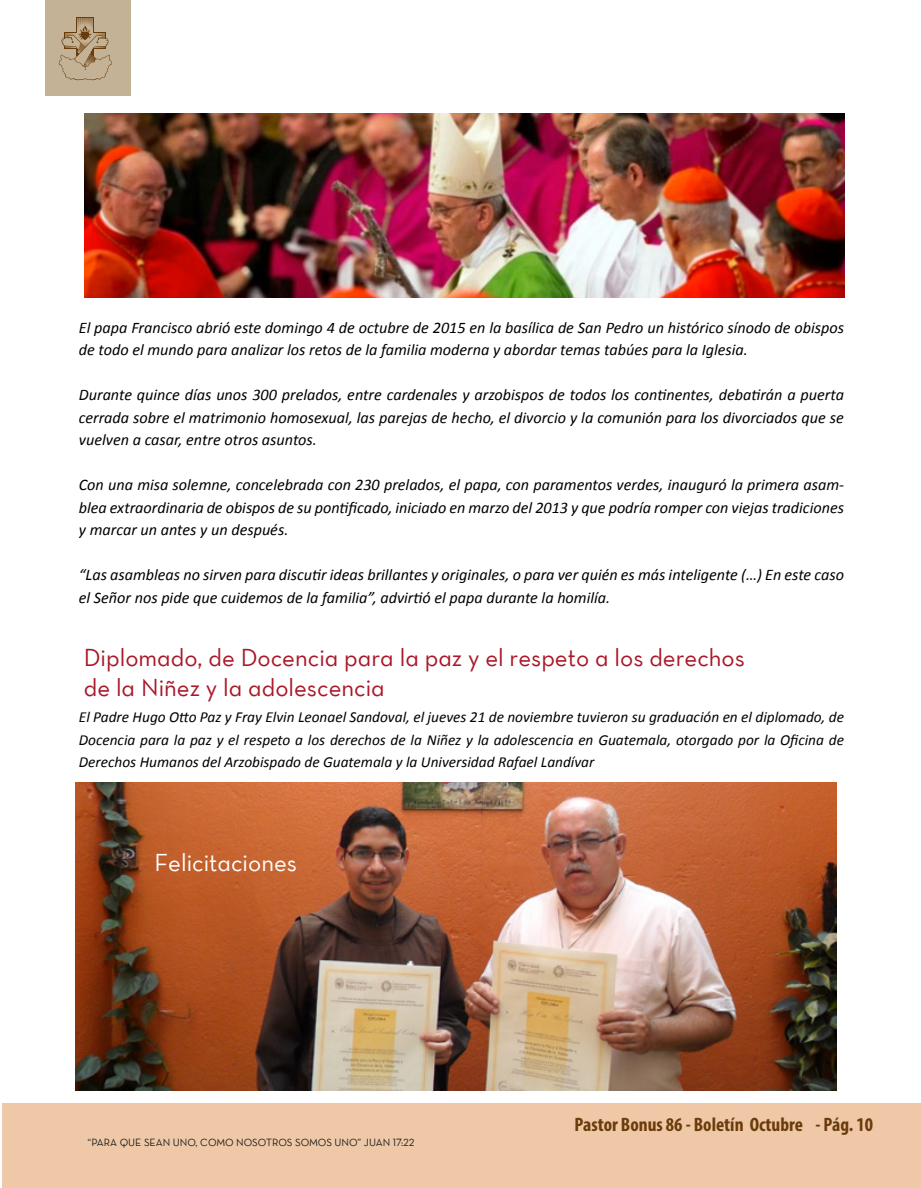
<style>
.page{position:relative;width:921px;height:1188px;background:#fff}
.page>*{position:absolute;margin:0;border:0;box-sizing:border-box;transform-origin:0 0}
.t1{font:24.9px/29.8px "Neutra Text Book Alt";color:#a91728}
.t2{font:24.9px "Neutra Text Book Alt";color:#fff}
.t3{font:700 condensed 19.5px "Myriad Pro";color:#6a3c0a}
.t4{font:italic 16.2px/22.5px "Calibri";color:#000}
.t5{font:italic 15.3px/22.5px "Calibri";color:#000;text-align:justify}
.t6{font:10.65px "Neutra Text Book Alt";color:#1d1d1b}
</style>
<div class="page">
<div style="left:2px;top:1104px;width:918px;height:84px;background:#efc8a8"></div>
<div style="left:45px;top:1px;width:85px;height:95px;background:#c3b296"></div>
<svg style="left:58px;top:18px;width:54px;height:63px"></svg>
<img style="left:85px;top:114px;width:758px;height:183px">
<img style="left:76px;top:783px;width:760px;height:307px">
<p class="t4" style="left:79px;top:315px;width:766px">El papa Francisco abrió este domingo 4 de octubre de 2015 en la basílica de San Pedro un histórico sínodo de obispos de todo el mundo para analizar los retos de la familia moderna y abordar temas tabúes para la Iglesia.</p>
<p class="t4" style="left:79px;top:383px;width:766px;text-align:justify">Durante quince días unos 300 prelados, entre cardenales y arzobispos de todos los continentes, debatirán a puerta cerrada sobre el matrimonio homosexual, las parejas de hecho, el divorcio y la comunión para los divorciados que se vuelven a casar, entre otros asuntos.</p>
<p class="t4" style="left:79px;top:473px;width:766px;text-align:justify">Con una misa solemne, concelebrada con 230 prelados, el papa, con paramentos verdes, inauguró la primera asam&shy;blea extraordinaria de obispos de su pontificado, iniciado en marzo del 2013 y que podría romper con viejas tradiciones y marcar un antes y un después.</p>
<p class="t4" style="left:79px;top:563px;width:766px">“Las asambleas no sirven para discutir ideas brillantes y originales, o para ver quién es más inteligente (…) En este caso el Señor nos pide que cuidemos de la familia”, advirtió el papa durante la homilía.</p>
<h1 class="t1" style="left:84px;top:642px;width:662px">Diplomado, de Docencia para la paz y el respeto a los derechos de la Niñez y la adolescencia</h1>
<p class="t5" style="left:79px;top:706px;width:766px">El Padre Hugo Otto Paz y Fray Elvin Leonael Sandoval, el jueves 21 de noviembre tuvieron su graduación en el diplomado, de Docencia para la paz y el respeto a los derechos de la Niñez y la adolescencia en Guatemala, otorgado por la Oficina de Derechos Humanos del Arzobispado de Guatemala y la Universidad Rafael Landívar</p>
<h1 class="t2" style="left:154px;top:847px;width:144px">Felicitaciones</h1>
<p class="t6" style="left:88px;top:1136px;width:328px">“PARA QUE SEAN UNO, COMO NOSOTROS SOMOS UNO” JUAN 17:22</p>
<p class="t3" style="left:574px;top:1112px;width:300px">Pastor Bonus 86 - Boletín Octubre - Pág. 10</p>
</div>
